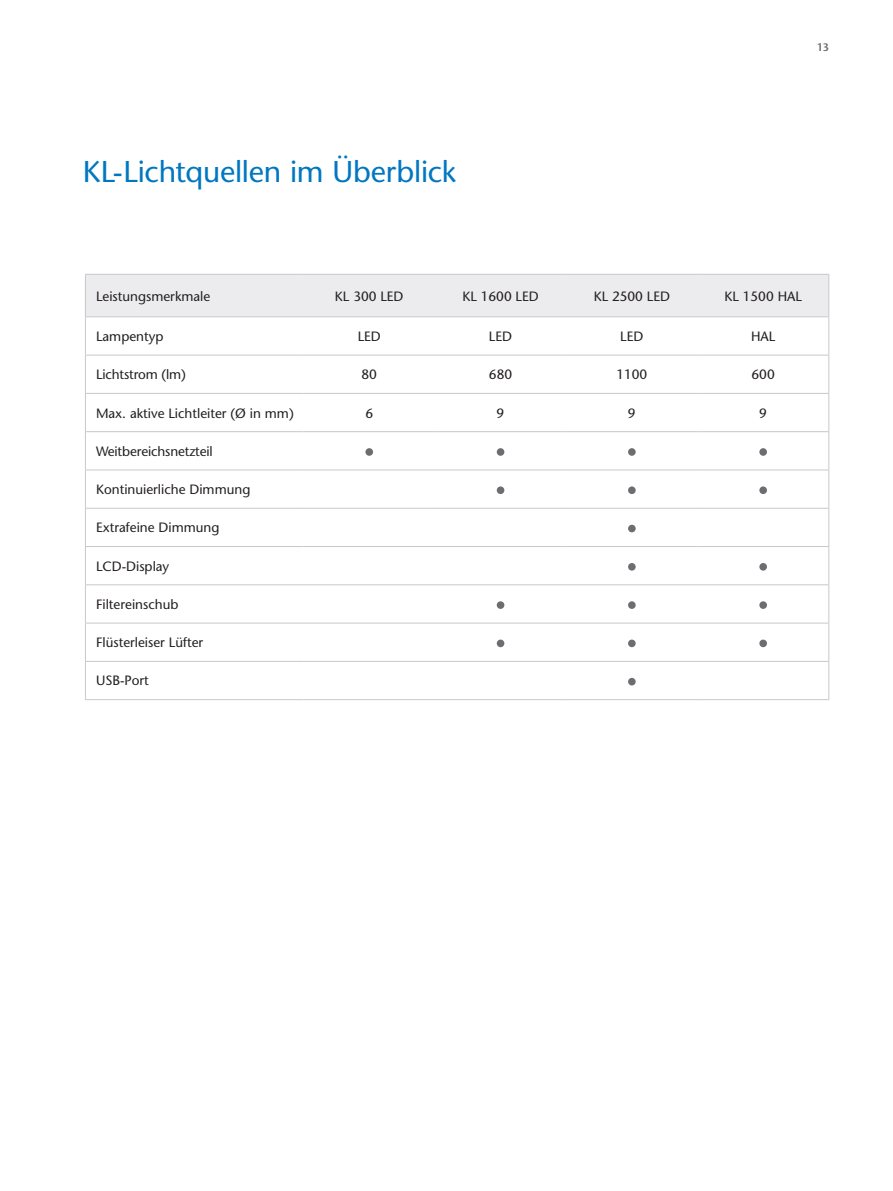
<style>
.page{position:relative;width:893px;height:1191px;background:#fff}
.page>*{position:absolute;margin:0;border:0;box-sizing:border-box;transform-origin:0 0}
.t1{font:500 30px "Stone Sans Std";letter-spacing:-.005em;color:#0077c0}
.t2{font:500 13.5px "Stone Sans Std";color:#231f20}
.t3{font:600 10.8px "Stone Sans Std";color:#6c6d70}
</style>
<div class="page">
<div style="left:86px;top:275px;width:742px;height:41px;background:#ececee"></div>
<hr style="left:85px;top:355px;width:1px;height:38px;background:#c7c8ca">
<hr style="left:85px;top:394px;width:1px;height:37px;background:#c7c8ca">
<hr style="left:85px;top:432px;width:1px;height:37px;background:#c7c8ca">
<hr style="left:85px;top:470px;width:1px;height:38px;background:#c7c8ca">
<hr style="left:85px;top:508px;width:1px;height:38px;background:#c7c8ca">
<hr style="left:85px;top:547px;width:1px;height:37px;background:#c7c8ca">
<hr style="left:85px;top:585px;width:1px;height:37px;background:#c7c8ca">
<hr style="left:85px;top:623px;width:1px;height:38px;background:#c7c8ca">
<hr style="left:85px;top:662px;width:1px;height:37px;background:#c7c8ca">
<hr style="left:85px;top:699px;width:219px;height:1px;background:#c7c8ca">
<hr style="left:828px;top:355px;width:1px;height:38px;background:#c7c8ca">
<hr style="left:828px;top:394px;width:1px;height:37px;background:#c7c8ca">
<hr style="left:828px;top:432px;width:1px;height:37px;background:#c7c8ca">
<hr style="left:828px;top:470px;width:1px;height:38px;background:#c7c8ca">
<hr style="left:828px;top:508px;width:1px;height:38px;background:#c7c8ca">
<hr style="left:828px;top:547px;width:1px;height:37px;background:#c7c8ca">
<hr style="left:828px;top:585px;width:1px;height:37px;background:#c7c8ca">
<hr style="left:828px;top:623px;width:1px;height:38px;background:#c7c8ca">
<hr style="left:828px;top:662px;width:1px;height:37px;background:#c7c8ca">
<hr style="left:304px;top:699px;width:131px;height:1px;background:#c7c8ca">
<hr style="left:435px;top:699px;width:131px;height:1px;background:#c7c8ca">
<hr style="left:566px;top:699px;width:131px;height:1px;background:#c7c8ca">
<hr style="left:697px;top:699px;width:132px;height:1px;background:#c7c8ca">
<hr style="left:85px;top:274px;width:219px;height:1px;background:#c7c8ca">
<hr style="left:304px;top:274px;width:131px;height:1px;background:#c7c8ca">
<hr style="left:435px;top:274px;width:131px;height:1px;background:#c7c8ca">
<hr style="left:566px;top:274px;width:131px;height:1px;background:#c7c8ca">
<hr style="left:697px;top:274px;width:132px;height:1px;background:#c7c8ca">
<hr style="left:828px;top:275px;width:1px;height:41px;background:#c7c8ca">
<hr style="left:85px;top:316px;width:219px;height:1px;background:#c7c8ca">
<hr style="left:85px;top:317px;width:1px;height:38px;background:#c7c8ca">
<hr style="left:304px;top:316px;width:131px;height:1px;background:#c7c8ca">
<hr style="left:435px;top:316px;width:131px;height:1px;background:#c7c8ca">
<hr style="left:566px;top:316px;width:131px;height:1px;background:#c7c8ca">
<hr style="left:697px;top:316px;width:132px;height:1px;background:#c7c8ca">
<hr style="left:828px;top:317px;width:1px;height:38px;background:#c7c8ca">
<hr style="left:85px;top:275px;width:1px;height:41px;background:#c7c8ca">
<hr style="left:85px;top:355px;width:219px;height:1px;background:#c7c8ca">
<hr style="left:304px;top:355px;width:131px;height:1px;background:#c7c8ca">
<hr style="left:435px;top:355px;width:131px;height:1px;background:#c7c8ca">
<hr style="left:566px;top:355px;width:131px;height:1px;background:#c7c8ca">
<hr style="left:697px;top:355px;width:132px;height:1px;background:#c7c8ca">
<hr style="left:85px;top:393px;width:219px;height:1px;background:#c7c8ca">
<hr style="left:304px;top:393px;width:131px;height:1px;background:#c7c8ca">
<hr style="left:435px;top:393px;width:131px;height:1px;background:#c7c8ca">
<hr style="left:566px;top:393px;width:131px;height:1px;background:#c7c8ca">
<hr style="left:697px;top:393px;width:132px;height:1px;background:#c7c8ca">
<hr style="left:85px;top:431px;width:219px;height:1px;background:#c7c8ca">
<hr style="left:304px;top:431px;width:131px;height:1px;background:#c7c8ca">
<hr style="left:435px;top:431px;width:131px;height:1px;background:#c7c8ca">
<hr style="left:566px;top:431px;width:131px;height:1px;background:#c7c8ca">
<hr style="left:697px;top:431px;width:132px;height:1px;background:#c7c8ca">
<hr style="left:85px;top:469px;width:219px;height:1px;background:#c7c8ca">
<hr style="left:304px;top:469px;width:131px;height:1px;background:#c7c8ca">
<hr style="left:435px;top:469px;width:131px;height:1px;background:#c7c8ca">
<hr style="left:566px;top:469px;width:131px;height:1px;background:#c7c8ca">
<hr style="left:697px;top:469px;width:132px;height:1px;background:#c7c8ca">
<hr style="left:85px;top:508px;width:219px;height:1px;background:#c7c8ca">
<hr style="left:304px;top:508px;width:131px;height:1px;background:#c7c8ca">
<hr style="left:435px;top:508px;width:131px;height:1px;background:#c7c8ca">
<hr style="left:566px;top:508px;width:131px;height:1px;background:#c7c8ca">
<hr style="left:697px;top:508px;width:132px;height:1px;background:#c7c8ca">
<hr style="left:85px;top:546px;width:219px;height:1px;background:#c7c8ca">
<hr style="left:304px;top:546px;width:131px;height:1px;background:#c7c8ca">
<hr style="left:435px;top:546px;width:131px;height:1px;background:#c7c8ca">
<hr style="left:566px;top:546px;width:131px;height:1px;background:#c7c8ca">
<hr style="left:697px;top:546px;width:132px;height:1px;background:#c7c8ca">
<hr style="left:85px;top:584px;width:219px;height:1px;background:#c7c8ca">
<hr style="left:304px;top:584px;width:131px;height:1px;background:#c7c8ca">
<hr style="left:435px;top:584px;width:131px;height:1px;background:#c7c8ca">
<hr style="left:566px;top:584px;width:131px;height:1px;background:#c7c8ca">
<hr style="left:697px;top:584px;width:132px;height:1px;background:#c7c8ca">
<hr style="left:85px;top:622px;width:219px;height:1px;background:#c7c8ca">
<hr style="left:304px;top:622px;width:131px;height:1px;background:#c7c8ca">
<hr style="left:435px;top:622px;width:131px;height:1px;background:#c7c8ca">
<hr style="left:566px;top:622px;width:131px;height:1px;background:#c7c8ca">
<hr style="left:697px;top:622px;width:132px;height:1px;background:#c7c8ca">
<hr style="left:85px;top:661px;width:219px;height:1px;background:#c7c8ca">
<hr style="left:304px;top:661px;width:131px;height:1px;background:#c7c8ca">
<hr style="left:435px;top:661px;width:131px;height:1px;background:#c7c8ca">
<hr style="left:566px;top:661px;width:131px;height:1px;background:#c7c8ca">
<hr style="left:697px;top:661px;width:132px;height:1px;background:#c7c8ca">
<div style="left:365px;top:448px;width:8px;height:8px;background:#6c6d70;border-radius:50%"></div>
<div style="left:497px;top:448px;width:7px;height:8px;background:#6c6d70;border-radius:50%"></div>
<div style="left:628px;top:448px;width:8px;height:8px;background:#6c6d70;border-radius:50%"></div>
<div style="left:759px;top:448px;width:8px;height:8px;background:#6c6d70;border-radius:50%"></div>
<div style="left:497px;top:486px;width:7px;height:8px;background:#6c6d70;border-radius:50%"></div>
<div style="left:628px;top:486px;width:8px;height:8px;background:#6c6d70;border-radius:50%"></div>
<div style="left:759px;top:486px;width:8px;height:8px;background:#6c6d70;border-radius:50%"></div>
<div style="left:628px;top:525px;width:8px;height:7px;background:#6c6d70;border-radius:50%"></div>
<div style="left:628px;top:563px;width:8px;height:7px;background:#6c6d70;border-radius:50%"></div>
<div style="left:759px;top:563px;width:8px;height:7px;background:#6c6d70;border-radius:50%"></div>
<div style="left:497px;top:601px;width:7px;height:8px;background:#6c6d70;border-radius:50%"></div>
<div style="left:628px;top:601px;width:8px;height:8px;background:#6c6d70;border-radius:50%"></div>
<div style="left:759px;top:601px;width:8px;height:8px;background:#6c6d70;border-radius:50%"></div>
<div style="left:497px;top:639px;width:7px;height:8px;background:#6c6d70;border-radius:50%"></div>
<div style="left:628px;top:639px;width:8px;height:8px;background:#6c6d70;border-radius:50%"></div>
<div style="left:759px;top:639px;width:8px;height:8px;background:#6c6d70;border-radius:50%"></div>
<div style="left:628px;top:678px;width:8px;height:7px;background:#6c6d70;border-radius:50%"></div>
<p class="t3" style="left:817px;top:40px;width:14px">13</p>
<h1 class="t1" style="left:83px;top:153px;width:375px">KL-Lichtquellen im Überblick</h1>
<p class="t2" style="left:96px;top:288px;width:116px">Leistungsmerkmale</p>
<p class="t2" style="left:335px;top:288px;width:70px">KL 300 LED</p>
<p class="t2" style="left:462px;top:288px;width:78px">KL 1600 LED</p>
<p class="t2" style="left:594px;top:288px;width:78px">KL 2500 LED</p>
<p class="t2" style="left:724px;top:288px;width:79px">KL 1500 HAL</p>
<p class="t2" style="left:96px;top:328px;width:69px">Lampentyp</p>
<p class="t2" style="left:358px;top:328px;width:25px">LED</p>
<p class="t2" style="left:489px;top:328px;width:25px">LED</p>
<p class="t2" style="left:620px;top:328px;width:25px">LED</p>
<p class="t2" style="left:751px;top:328px;width:26px">HAL</p>
<p class="t2" style="left:96px;top:366px;width:91px">Lichtstrom (lm)</p>
<p class="t2" style="left:361px;top:366px;width:17px">80</p>
<p class="t2" style="left:489px;top:366px;width:25px">680</p>
<p class="t2" style="left:616px;top:366px;width:32px">1100</p>
<p class="t2" style="left:751px;top:366px;width:25px">600</p>
<p class="t2" style="left:96px;top:405px;width:199px">Max. aktive Lichtleiter (Ø in mm)</p>
<p class="t2" style="left:365px;top:405px;width:9px">6</p>
<p class="t2" style="left:497px;top:405px;width:9px">9</p>
<p class="t2" style="left:628px;top:405px;width:9px">9</p>
<p class="t2" style="left:759px;top:405px;width:9px">9</p>
<p class="t2" style="left:96px;top:443px;width:118px">Weitbereichsnetzteil</p>
<p class="t2" style="left:96px;top:481px;width:156px">Kontinuierliche Dimmung</p>
<p class="t2" style="left:96px;top:519px;width:125px">Extrafeine Dimmung</p>
<p class="t2" style="left:96px;top:558px;width:75px">LCD-Display</p>
<p class="t2" style="left:96px;top:596px;width:84px">Filtereinschub</p>
<p class="t2" style="left:96px;top:634px;width:109px">Flüsterleiser Lüfter</p>
<p class="t2" style="left:96px;top:672px;width:54px">USB-Port</p>
</div>
